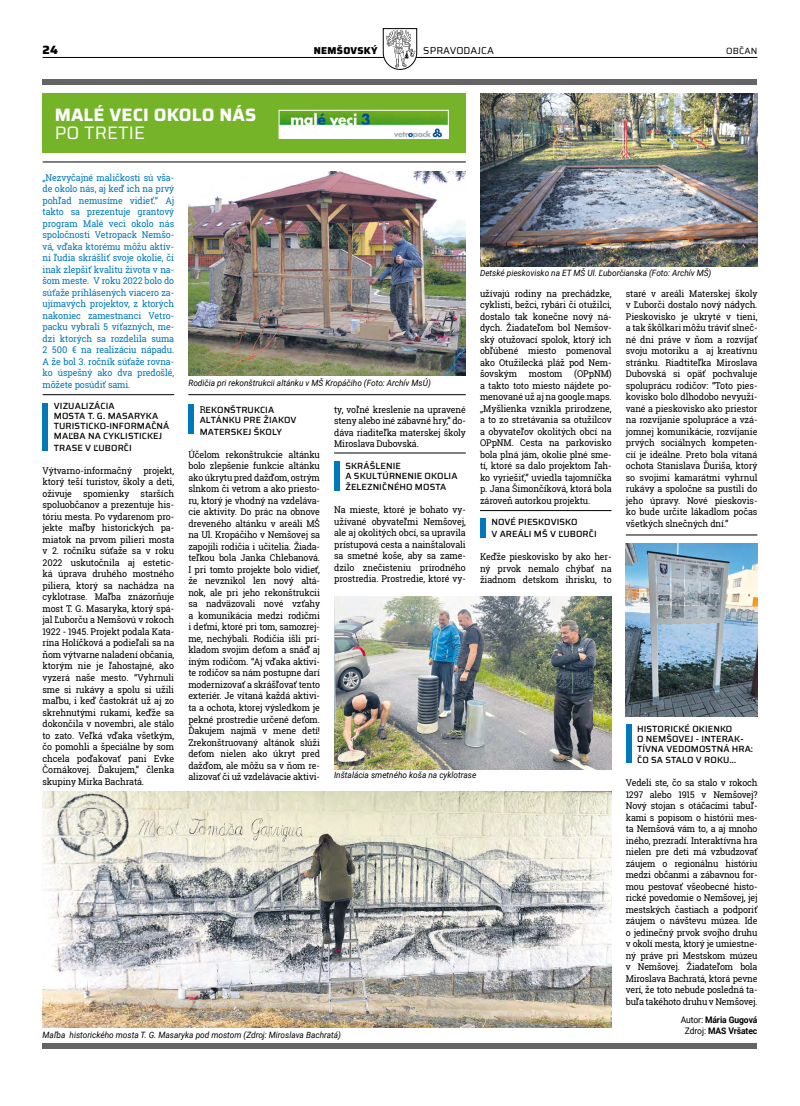
<style>
.page{position:relative;width:800px;height:1106px;background:#fff}
.page>*{position:absolute;margin:0;border:0;box-sizing:border-box;transform-origin:0 0}
.t1{font:700 18px "Saira";letter-spacing:.01em;color:#fff}
.t2{font:18px "Saira";letter-spacing:.01em;color:#fff}
.t3{font:800 12px "Saira";color:#000}
.t4{font:10px "Saira";letter-spacing:.01em;color:#000}
.t5{font:800 10px "Saira";letter-spacing:.03em;color:#000}
.t6{font:9.3px/11.5px "Roboto Slab";letter-spacing:-.01em;color:#000;text-align:justify;scale:.95 1}
.t7{font:9.3px/11.5px "Roboto Slab";letter-spacing:-.01em;color:#0078b9;text-align:justify;scale:.95 1}
.t8{font:500 9px/10px "Saira";letter-spacing:.01em;color:#000}
.t9{font:700 9px/11px "Roboto";letter-spacing:-.01em;color:#000;text-align:center;scale:.95 1}
.t10{font:9px "Saira";letter-spacing:.02em;color:#000}
.t11{font:italic 8.7px "Roboto";color:#000;scale:.95 1}
.s1{font-family:"Roboto Slab";font-weight:400;font-size:9.3px}
.s2{font-weight:400}
</style>
<div class="page">
<hr style="left:43px;top:57px;width:714px;height:1px;background:#000">
<svg style="left:382px;top:28px;width:35px;height:42px"></svg>
<img style="left:334px;top:596px;width:277px;height:173px">
<div style="left:625px;top:725px;width:6px;height:38px;background:#0078b9"></div>
<div style="left:480px;top:518px;width:5px;height:20px;background:#0078b9"></div>
<img style="left:480px;top:93px;width:277px;height:173px">
<img style="left:188px;top:171px;width:277px;height:205px">
<div style="left:43px;top:79px;width:714px;height:6px;background:#646467"></div>
<div style="left:43px;top:1043px;width:714px;height:6px;background:#646467"></div>
<hr style="left:43px;top:162px;width:422px;height:1px;background:#000">
<hr style="left:43px;top:394px;width:131px;height:1px;background:#000">
<hr style="left:188px;top:394px;width:277px;height:1px;background:#000">
<hr style="left:334px;top:453px;width:131px;height:1px;background:#000">
<hr style="left:625px;top:534px;width:132px;height:1px;background:#000">
<hr style="left:480px;top:510px;width:131px;height:1px;background:#000">
<div style="left:43px;top:93px;width:422px;height:60px;background:#75b428"></div>
<img style="left:280px;top:112px;width:166px;height:25px">
<div style="left:278px;top:110px;width:170px;height:29px;border:1px solid #fff"></div>
<div style="left:43px;top:403px;width:5px;height:48px;background:#0078b9"></div>
<div style="left:188px;top:404px;width:6px;height:29px;background:#0078b9"></div>
<div style="left:334px;top:462px;width:5px;height:29px;background:#0078b9"></div>
<img style="left:43px;top:791px;width:568px;height:236px">
<img style="left:625px;top:544px;width:132px;height:173px">
<p class="t5" style="left:314px;top:43px;width:65px">NEMŠOVSKÝ</p>
<p class="t4" style="left:423px;top:43px;width:72px">SPRAVODAJCA</p>
<p class="t3" style="left:43px;top:41px;width:17px">24</p>
<p class="t10" style="left:726px;top:45px;width:33px">OBČAN</p>
<h1 class="t1" style="left:55px;top:101px;width:203px">MALÉ VECI OKOLO NÁS</h1>
<h1 class="t2" style="left:55px;top:120px;width:92px">PO TRETIE</h1>
<p class="t7" style="left:43px;top:171px;width:140px">„Nezvyčajné maličkosti sú vša&shy;de okolo nás, aj keď ich na prvý pohľad nemusíme vidieť.“ Aj takto sa prezentuje grantový program Malé veci okolo nás spoločnosti Vetropack Nemšo&shy;vá, vďaka ktorému môžu aktív&shy;ni ľudia skrášliť svoje okolie, či inak zlepšiť kvalitu života v na&shy;šom meste. V roku 2022 bolo do súťaže prihlásených viacero za&shy;ujímavých projektov, z ktorých nakoniec zamestnanci Vetro&shy;packu vybrali 5 víťazných, me&shy;dzi ktorých sa rozdelila suma 2 500 € na realizáciu nápadu.<br>A že bol 3. ročník súťaže rovna&shy;ko úspešný ako dva predošlé, môžete posúdiť sami.</p>
<p class="t8" style="left:54px;top:401px;width:117px">VIZUALIZÁCIA<br>MOSTA T. G. MASARYKA<br>TURISTICKO-INFORMAČNÁ<br>MAĽBA NA CYKLISTICKEJ</p>
<p class="t8" style="left:54px;top:442px;width:79px">TRASE V ĽUBORČI</p>
<p class="t6" style="left:43px;top:464px;width:140px">Výtvarno-informačný projekt, ktorý teší turistov, školy a deti, oživuje spomienky starších spoluobčanov a prezentuje his&shy;tóriu mesta. Po vydarenom pro&shy;jekte maľby historických pa&shy;miatok na prvom pilieri mosta v 2. ročníku súťaže sa v roku 2022 uskutočnila aj estetic&shy;ká úprava druhého mostného piliera, ktorý sa nachádza na cyklotrase. Maľba znázorňuje most T. G. Masaryka, ktorý spá&shy;jal Ľuborču a Nemšovú v rokoch 1922 - 1945. Projekt podala Kata&shy;rína Holíčková a podieľali sa na ňom výtvarne naladení občania, ktorým nie je ľahostajné, ako vyzerá naše mesto. “Vyhrnuli sme si rukávy a spolu si užili maľbu, i keď častokrát už aj zo skrehnutými rukami, keďže sa dokončila v novembri, ale stálo to zato. Veľká vďaka všetkým, čo pomohli a špeciálne by som chcela poďakovať pani Evke Čornákovej. Ďakujem,” členka skupiny Mirka Bachratá.</p>
<p class="t11" style="left:480px;top:266px;width:245px">Detské pieskovisko na ET MŠ Ul. Ľuborčianska (Foto: Archív MŠ)</p>
<p class="t6" style="left:480px;top:288px;width:140px">užívajú rodiny na prechádzke, cyklisti, bežci, rybári či otužilci, dostalo tak konečne nový ná&shy;dych. Žiadateľom bol Nemšov&shy;ský otužovací spolok, ktorý ich obľúbené miesto pomenoval ako Otužilecká pláž pod Nem&shy;šovským</p>
<p class="t6" style="left:625px;top:288px;width:140px">staré v areáli Materskej školy v Ľuborči dostalo nový nádych.<br>Pieskovisko je ukryté v tieni, a tak škôlkari môžu tráviť slneč&shy;né dni práve v ňom a rozvíjať svoju motoriku a aj kreatívnu stránku. Riadtiteľka Miroslava Dubovská si opäť pochvaluje spoluprácu rodičov: “Toto pies&shy;kovisko bolo dlhodobo nevyuží&shy;vané a pieskovisko ako priestor na rozvíjanie spolupráce a vzá&shy;jomnej komunikácie, rozvíjanie prvých sociálnych kompeten&shy;cií je ideálne. Preto bola vítaná ochota Stanislava Ďuriša, ktorý so svojimi kamarátmi vyhrnul rukávy a spoločne sa pustili do jeho úpravy. Nové pieskovis&shy;ko bude určite lákadlom počas všetkých slnečných dní.”</p>
<p class="t6" style="left:480px;top:368px;width:140px;text-indent:94px">(OPpNM) a takto toto miesto nájdete po&shy;menované už aj na google.maps. ,,Myšlienka vznikla prirodzene, a to zo stretávania sa otužilcov a obyvateľov okolitých obcí na OPpNM. Cesta na parkovisko bola plná jám, okolie plné sme&shy;tí, ktoré sa dalo projektom ľah&shy;ko vyriešiť,” uviedla tajomníčka p. Jana Šimončíková, ktorá bola zároveň autorkou projektu.</p>
<p class="t8" style="left:491px;top:516px;width:107px;line-height:11.5px">NOVÉ PIESKOVISKO<br>V AREÁLI MŠ V ĽUBORČI</p>
<p class="t6" style="left:480px;top:551px;width:140px">Keďže pieskovisko by ako her&shy;ný prvok nemalo chýbať na žiadnom detskom ihrisku, to</p>
<p class="t6" style="left:528px;top:368px;width:37px">mostom</p>
<p class="t11" style="left:188px;top:377px;width:257px">Rodičia pri rekonštrukcii altánku v MŠ Kropáčiho (Foto: Archív MsÚ)</p>
<p class="t8" style="left:200px;top:405px;width:98px"><span class="s1">R</span>EKONŠTRUKCIA<br>ALTÁNKU PRE ŽIAKOV</p>
<p class="t8" style="left:200px;top:426px;width:84px">MATERSKEJ ŠKOLY</p>
<p class="t6" style="left:188px;top:448px;width:140px">Účelom rekonštrukcie altánku bolo zlepšenie funkcie altánku ako úkrytu pred dažďom, ostrým slnkom či vetrom a ako priesto&shy;ru, ktorý je vhodný na vzdeláva&shy;cie aktivity. Do prác na obnove dreveného altánku v areáli MŠ na Ul. Kropáčiho v Nemšovej sa zapojili rodičia i učitelia. Žiada&shy;teľkou bola Janka Chlebanová.<br>I pri tomto projekte bolo vidieť, že nevznikol len nový altá&shy;nok, ale pri jeho rekonštrukcii sa nadväzovali nové vzťahy a komunikácia medzi rodičmi i deťmi, ktoré pri tom, samozrej&shy;me, nechýbali. Rodičia išli prí&shy;kladom svojim deťom a snáď aj iným rodičom. “Aj vďaka aktivi&shy;te rodičov sa nám postupne darí modernizovať a skrášľovať tento exteriér. Je vítaná každá aktivi&shy;ta a ochota, ktorej výsledkom je pekné prostredie určené deťom.<br>Ďakujem najmä v mene detí!<br>Zrekonštruovaný altánok slúži deťom nielen ako úkryt pred dažďom, ale môžu sa v ňom re&shy;alizovať či už vzdelávacie aktivi-</p>
<p class="t6" style="left:334px;top:403px;width:140px">ty, voľné kreslenie na upravené steny alebo iné zábavné hry,” do&shy;dáva riaditeľka materskej školy Miroslava Dubovská.</p>
<p class="t8" style="left:345px;top:460px;width:114px">SKRÁŠLENIE<br>A SKULTÚRNENIE OKOLIA</p>
<p class="t8" style="left:345px;top:482px;width:102px">ŽELEZNIČNÉHO MOSTA</p>
<p class="t6" style="left:334px;top:504px;width:140px">Na mieste, ktoré je bohato vy&shy;užívané obyvateľmi Nemšovej, ale aj okolitých obcí, sa upravila prístupová cesta a nainštalovali sa smetné koše, aby sa zame&shy;dzilo znečisteniu prírodného prostredia. Prostredie, ktoré vy-</p>
<p class="t8" style="left:637px;top:723px;width:117px">HISTORICKÉ OKIENKO<br>O NEMŠOVEJ - INTERAK-<br>TÍVNA VEDOMOSTNÁ HRA:</p>
<p class="t8" style="left:637px;top:755px;width:101px">ČO SA STALO V ROKU…</p>
<p class="t6" style="left:625px;top:777px;width:140px">Vedeli ste, čo sa stalo v rokoch 1297 alebo 1915 v Nemšovej?<br>Nový stojan s otáčacími tabuľ&shy;kami s popisom o histórii mes&shy;ta Nemšová vám to, a aj mnoho iného, prezradí. Interaktívna hra nielen pre deti má vzbudzovať záujem o regionálnu históriu medzi občanmi a zábavnou for&shy;mou pestovať všeobecné histo&shy;rické povedomie o Nemšovej, jej mestských častiach a podporiť záujem o návštevu múzea. Ide o jedinečný prvok svojho druhu v okolí mesta, ktorý je umiestne&shy;ný práve pri Mestskom múzeu v Nemšovej. Žiadateľom bola Miroslava Bachratá, ktorá pevne verí, že toto nebude posledná ta&shy;buľa takéhoto druhu v Nemšovej.</p>
<p class="t9" style="left:680px;top:1014px;width:82px"><span class="s2">Autor:</span> Mária Gugová<br><span class="s2">Zdroj:</span> MAS Vršatec</p>
<p class="t11" style="left:334px;top:769px;width:151px">Inštalácia smetného koša na cyklotrase</p>
<p class="t11" style="left:43px;top:1028px;width:316px">Maľba historického mosta T. G. Masaryka pod mostom (Zdroj: Miroslava Bachratá)</p>
</div>
